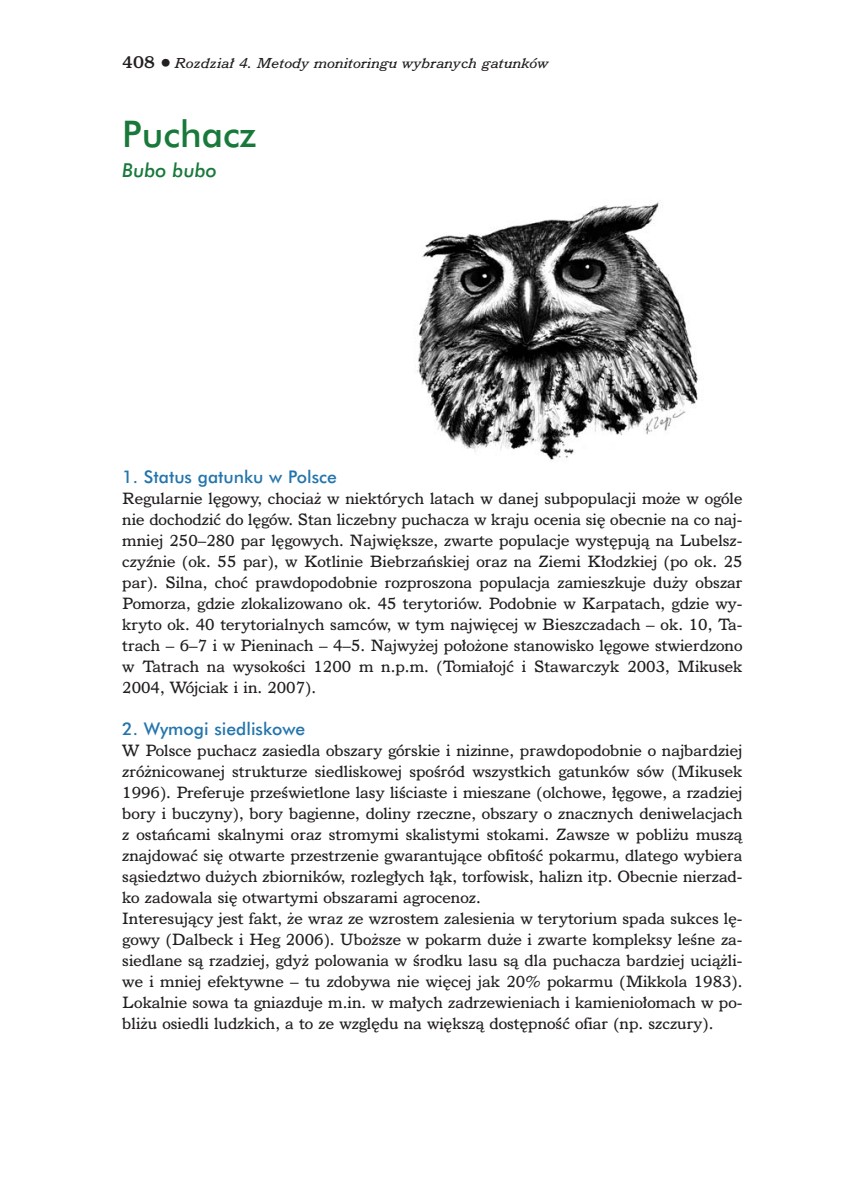
<style>
.page{position:relative;width:842px;height:1190px;background:#fff}
.page>*{position:absolute;margin:0;border:0;box-sizing:border-box;transform-origin:0 0}
.t1{font:500 36.75px "Futura PL";color:#19793b}
.t2{font:italic 500 19.25px "Futura PL";color:#19793b}
.t3{font:17.5px/21px "Bookman PL";color:#231f20;text-align:justify}
.t4{font:500 17.5px "Futura PL";color:#2375ad}
.t5{font:italic 15.75px "Bookman PL";color:#231f20}
.s1{font-weight:500;font-style:normal;font-size:17.5px}
.s2{font-family:"Commercial Pi PL";font-style:normal}
</style>
<div class="page">
<img style="left:417px;top:202px;width:281px;height:258px">
<p class="t5" style="left:122px;top:58px;width:428px"><span class="s1">408</span> <span class="s2">1</span> Rozdzia∏ 4. Metody monitoringu wybranych gatunków</p>
<h1 class="t1" style="left:122px;top:119px;width:136px">Puchacz</h1>
<p class="t2" style="left:122px;top:162px;width:96px">Bubo bubo</p>
<p class="t4" style="left:122px;top:470px;width:216px">1. Status gatunku w Polsce</p>
<p class="t3" style="left:122px;top:489px;width:622px">Regularnie l´gowy, chocia˝ w niektórych latach w danej subpopulacji mo˝e w ogóle nie dochodziç do l´gów. Stan liczebny puchacza w kraju ocenia si´ obecnie na co naj&shy;mniej 250–280 par l´gowych. Najwi´ksze, zwarte populacje wyst´pujà na Lubelsz&shy;czyênie (ok. 55 par), w Kotlinie Biebrzaƒskiej oraz na Ziemi K∏odzkiej (po ok. 25 par). Silna, choç prawdopodobnie rozproszona populacja zamieszkuje du˝y obszar Pomorza, gdzie zlokalizowano ok. 45 terytoriów. Podobnie w Karpatach, gdzie wy&shy;kryto ok. 40 terytorialnych samców, w tym najwi´cej w Bieszczadach – ok. 10, Ta&shy;trach – 6–7 i w Pieninach – 4–5. Najwy˝ej po∏o˝one stanowisko l´gowe stwierdzono w Tatrach na wysokoÊci 1200 m n.p.m. (Tomia∏ojç i Stawarczyk 2003, Mikusek 2004, Wójciak i in. 2007).</p>
<p class="t4" style="left:122px;top:722px;width:184px">2. Wymogi siedliskowe</p>
<p class="t3" style="left:122px;top:741px;width:622px;text-align:left">W Polsce puchacz zasiedla obszary górskie i nizinne, prawdopodobnie o najbardziej zró˝nicowanej strukturze siedliskowej spoÊród wszystkich gatunków sów (Mikusek 1996). Preferuje przeÊwietlone lasy liÊciaste i mieszane (olchowe, ∏´gowe, a rzadziej bory i buczyny), bory bagienne, doliny rzeczne, obszary o znacznych deniwelacjach z ostaƒcami skalnymi oraz stromymi skalistymi stokami. Zawsze w pobli˝u muszà znajdowaç si´ otwarte przestrzenie gwarantujàce obfitoÊç pokarmu, dlatego wybiera sàsiedztwo du˝ych zbiorników, rozleg∏ych ∏àk, torfowisk, halizn itp. Obecnie nierzad&shy;ko zadowala si´ otwartymi obszarami agrocenoz.<br>Interesujàcy jest fakt, ˝e wraz ze wzrostem zalesienia w terytorium spada sukces l´- gowy (Dalbeck i Heg 2006). Ubo˝sze w pokarm du˝e i zwarte kompleksy leÊne za&shy;siedlane sà rzadziej, gdy˝ polowania w Êrodku lasu sà dla puchacza bardziej ucià˝li&shy;we i mniej efektywne – tu zdobywa nie wi´cej jak 20% pokarmu (Mikkola 1983).<br>Lokalnie sowa ta gniazduje m.in. w ma∏ych zadrzewieniach i kamienio∏omach w po&shy;bli˝u osiedli ludzkich, a to ze wzgl´du na wi´kszà dost´pnoÊç ofiar (np. szczury).</p>
</div>
